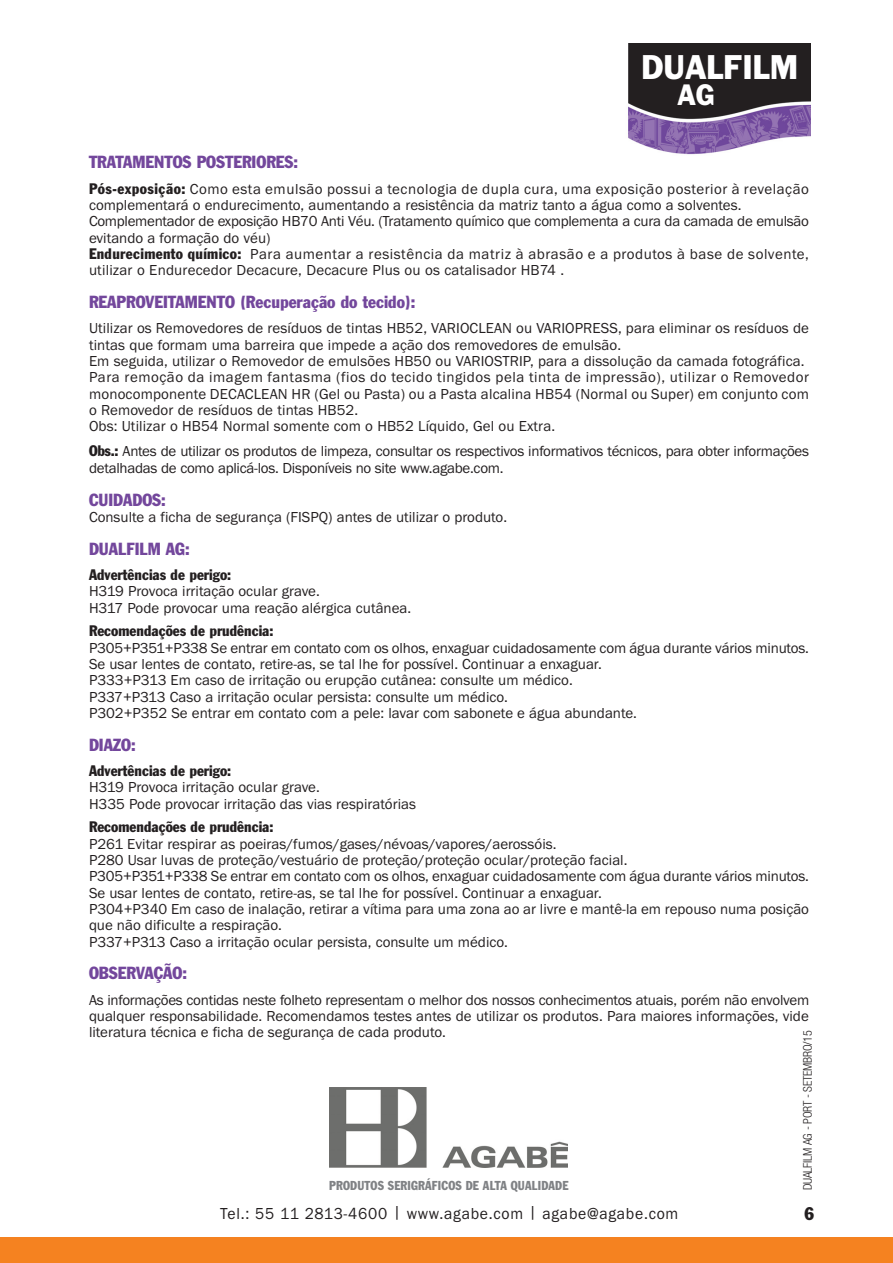
<style>
.page{position:relative;width:893px;height:1263px;background:#fff}
.page>*{position:absolute;margin:0;border:0;box-sizing:border-box;transform-origin:0 0}
.t1{font:31.65px "Franklin Gothic";letter-spacing:-.015em;color:#fff;scale:.9 1}
.t2{font:27.15px "Franklin Gothic";color:#fff;scale:.9 1}
.t3{font:condensed 18px "Franklin Gothic";color:#231f20}
.t4{font:condensed 17.25px "Franklin Gothic";color:#73479c}
.t5{font:16.5px "Franklin Gothic";letter-spacing:.045em;color:#231f20;scale:.95 1}
.t6{font:15px/16.4px "Franklin Gothic";color:#231f20}
.t7{font:15px/16.4px "Franklin Gothic";letter-spacing:-.02em;color:#231f20}
.t8{font:condensed 15px "Franklin Gothic";color:#231f20}
.t9{font:condensed 12.75px "Franklin Gothic";letter-spacing:.015em;color:#808285;scale:.95 1}
.t10{font:300 condensed 12px "Helvetica Neue";letter-spacing:-.02em;color:#231f20}
.s1{font-stretch:condensed}
</style>
<div class="page">
<img style="left:628px;top:43px;width:183px;height:112px">
<img style="left:330px;top:1087px;width:237px;height:80px">
<div style="left:0;top:1237px;width:893px;height:25px;background:#f58220"></div>
<h1 class="t1" style="left:641px;top:56px;width:176px">DUALFILM</h1>
<h2 class="t2" style="left:677px;top:85px;width:43px">AG</h2>
<p class="t4" style="left:89px;top:156px;width:211px">TRATAMENTOS POSTERIORES:</p>
<p class="t6" style="left:89px;top:181px;width:722px"><span class="s1">Pós-exposição:</span> Como esta emulsão possui a tecnologia de dupla cura, uma exposição posterior à revelação complementará o endurecimento, aumentando a resistência da matriz tanto a água como a solventes.<br>Complementador de exposição HB70 Anti Véu. (Tratamento químico que complementa a cura da camada de emulsão evitando a formação do véu)<br><span class="s1">Endurecimento químico:</span> Para aumentar a resistência da matriz à abrasão e a produtos à base de solvente, utilizar o Endurecedor Decacure, Decacure Plus ou os catalisador HB74 .</p>
<p class="t4" style="left:89px;top:296px;width:328px">REAPROVEITAMENTO (Recuperação do tecido):</p>
<p class="t6" style="left:89px;top:321px;width:722px">Utilizar os Removedores de resíduos de tintas HB52, VARIOCLEAN ou VARIOPRESS, para eliminar os resíduos de tintas que formam uma barreira que impede a ação dos removedores de emulsão.<br>Em seguida, utilizar o Removedor de emulsões HB50 ou VARIOSTRIP, para a dissolução da camada fotográfica.<br>Para remoção da imagem fantasma (fios do tecido tingidos pela tinta de impressão), utilizar o Removedor monocomponente DECACLEAN HR (Gel ou Pasta) ou a Pasta alcalina HB54 (Normal ou Super) em conjunto com o Removedor de resíduos de tintas HB52.<br>Obs: Utilizar o HB54 Normal somente com o HB52 Líquido, Gel ou Extra.</p>
<p class="t7" style="left:89px;top:444px;width:722px"><span class="s1">Obs.:</span> Antes de utilizar os produtos de limpeza, consultar os respectivos informativos técnicos, para obter informações detalhadas de como aplicá-los. Disponíveis no site www.agabe.com.</p>
<p class="t4" style="left:89px;top:493px;width:78px">CUIDADOS:</p>
<p class="t6" style="left:89px;top:510px;width:420px">Consulte a ficha de segurança (FISPQ) antes de utilizar o produto.</p>
<p class="t4" style="left:89px;top:542px;width:102px">DUALFILM AG:</p>
<p class="t8" style="left:89px;top:569px;width:144px">Advertências de perigo:</p>
<p class="t6" style="left:89px;top:584px;width:324px">H319 Provoca irritação ocular grave.<br>H317 Pode provocar uma reação alérgica cutânea.</p>
<p class="t8" style="left:89px;top:625px;width:186px">Recomendações de prudência:</p>
<p class="t6" style="left:89px;top:640px;width:721px">P305+P351+P338 Se entrar em contato com os olhos, enxaguar cuidadosamente com água durante vários minutos.<br>Se usar lentes de contato, retire-as, se tal lhe for possível. Continuar a enxaguar.<br>P333+P313 Em caso de irritação ou erupção cutânea: consulte um médico.<br>P337+P313 Caso a irritação ocular persista: consulte um médico.<br>P302+P352 Se entrar em contato com a pele: lavar com sabonete e água abundante.</p>
<p class="t4" style="left:89px;top:738px;width:48px">DIAZO:</p>
<p class="t8" style="left:89px;top:765px;width:144px">Advertências de perigo:</p>
<p class="t6" style="left:89px;top:780px;width:329px">H319 Provoca irritação ocular grave.<br>H335 Pode provocar irritação das vias respiratórias</p>
<p class="t8" style="left:89px;top:821px;width:186px">Recomendações de prudência:</p>
<p class="t6" style="left:89px;top:837px;width:722px">P261 Evitar respirar as poeiras/fumos/gases/névoas/vapores/aerossóis.<br>P280 Usar luvas de proteção/vestuário de proteção/proteção ocular/proteção facial.<br>P305+P351+P338 Se entrar em contato com os olhos, enxaguar cuidadosamente com água durante vários minutos.<br>Se usar lentes de contato, retire-as, se tal lhe for possível. Continuar a enxaguar.<br>P304+P340 Em caso de inalação, retirar a vítima para uma zona ao ar livre e mantê-la em repouso numa posição que não dificulte a respiração.<br>P337+P313 Caso a irritação ocular persista, consulte um médico.</p>
<p class="t4" style="left:89px;top:967px;width:100px">OBSERVAÇÃO:</p>
<p class="t6" style="left:89px;top:993px;width:722px;text-align:justify">As informações contidas neste folheto representam o melhor dos nossos conhecimentos atuais, porém não envolvem qualquer responsabilidade. Recomendamos testes antes de utilizar os produtos. Para maiores informações, vide literatura técnica e ficha de segurança de cada produto.</p>
<p class="t10" style="left:803px;top:1190px;width:161px;rotate:-90deg">DUALFILM AG - PORT - SETEMBRO/15</p>
<p class="t9" style="left:329px;top:1181px;width:253px">PRODUTOS SERIGRÁFICOS DE ALTA QUALIDADE</p>
<p class="t5" style="left:220px;top:1207px;width:484px">Tel.: 55 11 2813-4600 | www.agabe.com | agabe@agabe.com</p>
<p class="t3" style="left:804px;top:1207px;width:11px">6</p>
</div>
